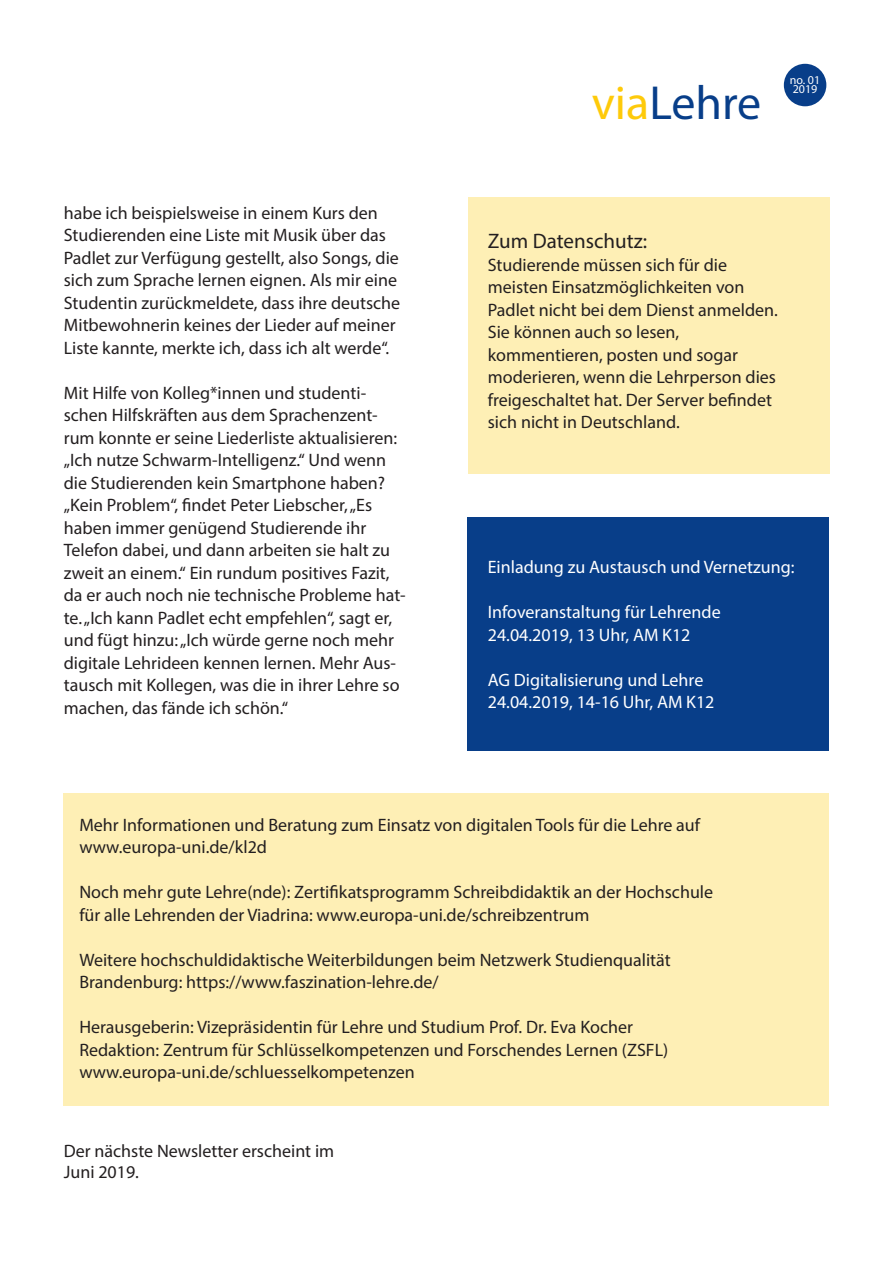
<style>
.page{position:relative;width:893px;height:1263px;background:#fff}
.page>*{position:absolute;margin:0;border:0;box-sizing:border-box;transform-origin:0 0}
.t1{font:48px "Myriad Pro";color:#083e89}
.t2{font:21px "Myriad Pro";color:#231f20}
.t3{font:18px/22.5px "Myriad Pro";color:#231f20}
.t4{font:18px "Myriad Pro";color:#fff}
.t5{font:12px "Myriad Pro";color:#fff}
.s1{color:#feca0a}
</style>
<div class="page">
<div style="left:784px;top:64px;width:42px;height:42px;background:#083e89;border-radius:50%"></div>
<div style="left:468px;top:198px;width:361px;height:276px;background:#feefb5"></div>
<div style="left:64px;top:793px;width:765px;height:313px;background:#feefb5"></div>
<div style="left:468px;top:517px;width:361px;height:233px;background:#083e89"></div>
<p class="t3" style="left:64px;top:201px;width:316px">habe ich beispielsweise in einem Kurs den</p>
<p class="t3" style="left:64px;top:224px;width:337px">Studierenden eine Liste mit Musik über das<br>Padlet zur Verfügung gestellt, also Songs, die</p>
<p class="t3" style="left:64px;top:269px;width:335px">sich zum Sprache lernen eignen. Als mir eine</p>
<p class="t3" style="left:64px;top:291px;width:338px">Studentin zurückmeldete, dass ihre deutsche</p>
<p class="t3" style="left:64px;top:314px;width:333px">Mitbewohnerin keines der Lieder auf meiner</p>
<p class="t3" style="left:64px;top:336px;width:327px">Liste kannte, merkte ich, dass ich alt werde“.</p>
<p class="t3" style="left:64px;top:381px;width:335px">Mit Hilfe von Kolleg*innen und studenti&shy;schen Hilfskräften aus dem Sprachenzent&shy;rum konnte er seine Liederliste aktualisieren:</p>
<p class="t3" style="left:64px;top:449px;width:343px">„Ich nutze Schwarm-Intelligenz.“ Und wenn die Studierenden kein Smartphone haben? „Kein Problem“, findet Peter Liebscher, „Es haben immer genügend Studierende ihr Telefon dabei, und dann arbeiten sie halt zu zweit an einem.“ Ein rundum positives Fazit, da er auch noch nie technische Probleme hat&shy;te. „Ich kann Padlet echt empfehlen“, sagt er, und fügt hinzu: „Ich würde gerne noch mehr digitale Lehrideen kennen lernen. Mehr Aus&shy;tausch mit Kollegen, was die in ihrer Lehre so machen, das fände ich schön.“</p>
<h1 class="t1" style="left:592px;top:73px;width:171px"><span class="s1">via</span>Lehre</h1>
<p class="t5" style="left:790px;top:72px;width:32px">no. 01</p>
<p class="t5" style="left:793px;top:81px;width:26px">2019</p>
<p class="t2" style="left:488px;top:228px;width:161px">Zum Datenschutz:</p>
<p class="t3" style="left:488px;top:253px;width:241px">Studierende müssen sich für die</p>
<p class="t3" style="left:488px;top:275px;width:258px">meisten Einsatzmöglichkeiten von</p>
<p class="t3" style="left:488px;top:298px;width:292px">Padlet nicht bei dem Dienst anmelden.</p>
<p class="t3" style="left:488px;top:320px;width:193px">Sie können auch so lesen,</p>
<p class="t3" style="left:488px;top:343px;width:252px">kommentieren, posten und sogar</p>
<p class="t3" style="left:488px;top:365px;width:290px">moderieren, wenn die Lehrperson dies</p>
<p class="t3" style="left:488px;top:388px;width:286px">freigeschaltet hat. Der Server befindet</p>
<p class="t3" style="left:488px;top:410px;width:193px">sich nicht in Deutschland.</p>
<p class="t4" style="left:488px;top:556px;width:308px">Einladung zu Austausch und Vernetzung:</p>
<p class="t4" style="left:488px;top:601px;width:234px">Infoveranstaltung für Lehrende</p>
<p class="t4" style="left:488px;top:623px;width:204px">24.04.2019, 13 Uhr, AM K12</p>
<p class="t4" style="left:488px;top:668px;width:217px">AG Digitalisierung und Lehre</p>
<p class="t4" style="left:488px;top:691px;width:228px">24.04.2019, 14-16 Uhr, AM K12</p>
<p class="t3" style="left:79px;top:813px;width:622px">Mehr Informationen und Beratung zum Einsatz von digitalen Tools für die Lehre auf</p>
<p class="t3" style="left:79px;top:835px;width:189px">www.europa-uni.de/kl2d</p>
<p class="t3" style="left:79px;top:880px;width:635px">Noch mehr gute Lehre(nde): Zertifikatsprogramm Schreibdidaktik an der Hochschule</p>
<p class="t3" style="left:79px;top:903px;width:512px">für alle Lehrenden der Viadrina: www.europa-uni.de/schreibzentrum</p>
<p class="t3" style="left:79px;top:948px;width:593px">Weitere hochschuldidaktische Weiterbildungen beim Netzwerk Studienqualität</p>
<p class="t3" style="left:79px;top:970px;width:361px">Brandenburg: https://www.faszination-lehre.de/</p>
<p class="t3" style="left:79px;top:1015px;width:555px">Herausgeberin: Vizepräsidentin für Lehre und Studium Prof. Dr. Eva Kocher</p>
<p class="t3" style="left:79px;top:1038px;width:590px">Redaktion: Zentrum für Schlüsselkompetenzen und Forschendes Lernen (ZSFL)</p>
<p class="t3" style="left:79px;top:1060px;width:337px">www.europa-uni.de/schluesselkompetenzen</p>
<p class="t3" style="left:64px;top:1139px;width:272px">Der nächste Newsletter erscheint im</p>
<p class="t3" style="left:64px;top:1160px;width:77px">Juni 2019.</p>
</div>
